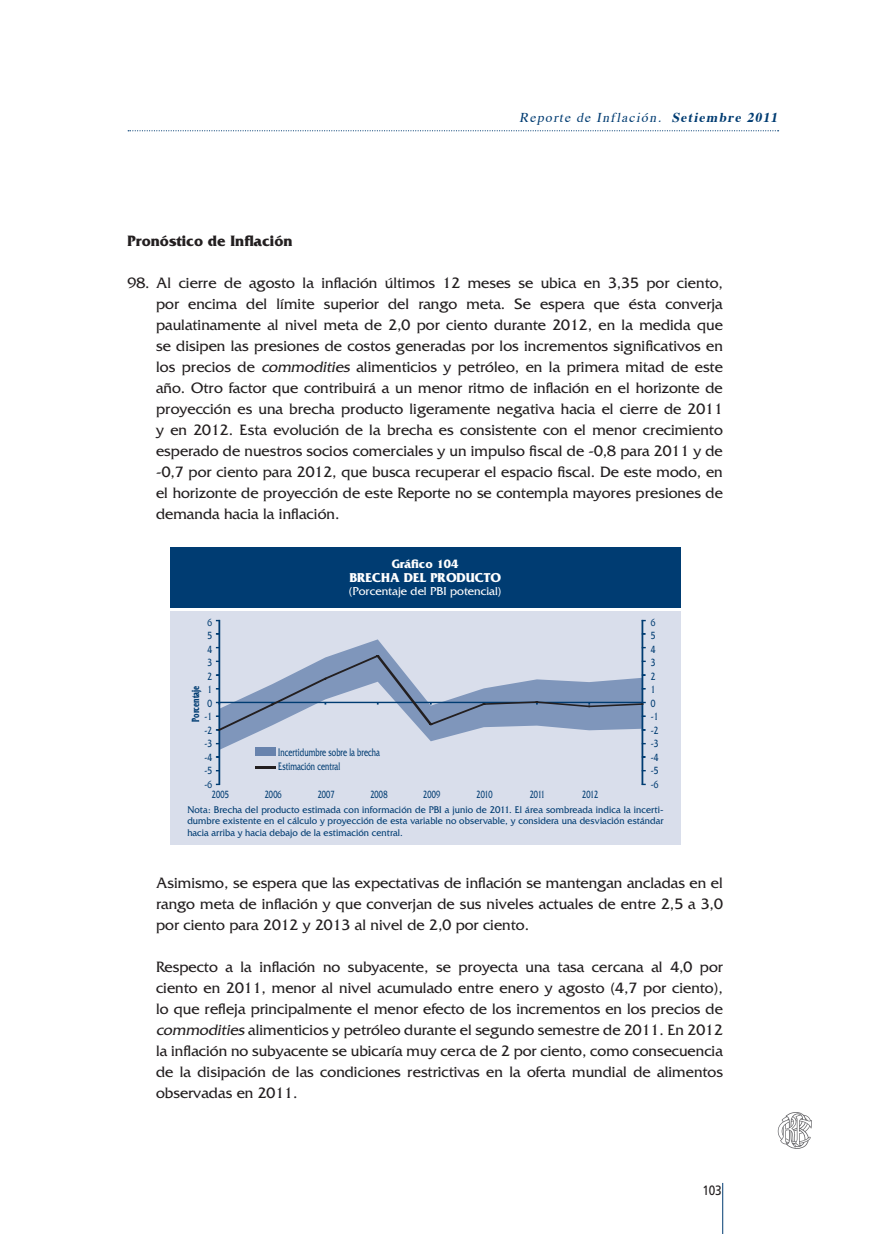
<style>
.page{position:relative;width:893px;height:1234px;background:#fff}
.page>*{position:absolute;margin:0;border:0;box-sizing:border-box;transform-origin:0 0}
.t1{font:15.75px/21px "Friz Quadrata";color:#231f20;text-align:justify}
.t2{font:700 15.75px "Friz Quadrata";color:#231f20}
.t3{font:italic 13.5px "Times";color:#003c72}
.t4{font:700 13.5px "Friz Quadrata";color:#fff}
.t5{font:13.5px "Frutiger";color:#231f20;scale:.88 1}
.t6{font:700 12.75px "Friz Quadrata";color:#fff}
.t7{font:12px "Friz Quadrata";color:#fff}
.t8{font:11.4px/14.7px "Friz Quadrata";letter-spacing:.005em;color:#003c72;scale:.69 1}
.t9{font:10.95px/13.5px "Friz Quadrata";color:#003c72;text-align:justify;scale:.76 1}
.t10{font:10.95px "Friz Quadrata";color:#003c72;scale:.68 1}
.t11{font:700 10.95px "Friz Quadrata";color:#003c72;scale:.7 1}
.t12{font:10.2px/11.6px "Friz Quadrata";letter-spacing:.01em;color:#003c72;text-align:justify;scale:.94 1}
.s1{font-weight:700}
.s2{font-style:italic}
</style>
<div class="page">
<svg style="left:128px;top:130px;width:651px;height:1px"></svg>
<hr style="left:722px;top:1182px;width:1px;height:51px;background:#003c72">
<svg style="left:778px;top:1112px;width:34px;height:37px"></svg>
<div style="left:170px;top:611px;width:510px;height:233px;background:#d9deeb"></div>
<div style="left:170px;top:546px;width:510px;height:61px;background:#003c72"></div>
<svg style="left:220px;top:639px;width:422px;height:110px"></svg>
<div style="left:642px;top:620px;width:1px;height:164px;border:1px solid #003c72"></div>
<div style="left:219px;top:620px;width:1px;height:164px;border:1px solid #003c72"></div>
<svg style="left:216px;top:654px;width:429px;height:76px"></svg>
<div style="left:255px;top:747px;width:21px;height:9px;background:#6883ad"></div>
<hr style="left:255px;top:766px;width:21px;height:2px;background:#231f20">
<p class="t3" style="left:519px;top:105px;width:263px">Reporte de Inflación. <span class="s1">Setiembre 2011</span></p>
<p class="t2" style="left:128px;top:232px;width:167px">Pronóstico de Inflación</p>
<p class="t1" style="left:156px;top:272px;width:568px;text-indent:-29px">98. Al cierre de agosto la inflación últimos 12 meses se ubica en 3,35 por ciento, por encima del límite superior del rango meta. Se espera que ésta converja paulatinamente al nivel meta de 2,0 por ciento durante 2012, en la medida que se disipen las presiones de costos generadas por los incrementos significativos en los precios de <span class="s2">commodities</span> alimenticios y petróleo, en la primera mitad de este año. Otro factor que contribuirá a un menor ritmo de inflación en el horizonte de proyección es una brecha producto ligeramente negativa hacia el cierre de 2011 y en 2012. Esta evolución de la brecha es consistente con el menor crecimiento esperado de nuestros socios comerciales y un impulso fiscal de -0,8 para 2011 y de -0,7 por ciento para 2012, que busca recuperar el espacio fiscal. De este modo, en el horizonte de proyección de este Reporte no se contempla mayores presiones de demanda hacia la inflación.</p>
<p class="t6" style="left:392px;top:557px;width:68px">Gráfico 104</p>
<p class="t4" style="left:349px;top:569px;width:98px">BRECHA DEL Producto</p>
<p class="t7" style="left:349px;top:584px;width:154px">(Porcentaje del PBI potencial)</p>
<p class="t9" style="left:205px;top:615px;width:12px">6<br>5<br>4<br>3<br>2<br>1<br>0 -1 -2 -3 -4 -5 -6</p>
<p class="t9" style="left:651px;top:615px;width:12px;text-align:left">6<br>5<br>4<br>3<br>2<br>1<br>0 -1 -2 -3 -4 -5 -6</p>
<p class="t11" style="left:189px;top:721px;width:54px;rotate:-90deg">Porcentaje</p>
<p class="t8" style="left:278px;top:744px;width:149px">Incertidumbre sobre la brecha<br>Estimación central</p>
<p class="t10" style="left:212px;top:788px;width:26px">2005</p>
<p class="t10" style="left:265px;top:788px;width:27px">2006</p>
<p class="t10" style="left:318px;top:788px;width:26px">2007</p>
<p class="t10" style="left:370px;top:788px;width:27px">2008</p>
<p class="t10" style="left:423px;top:788px;width:27px">2009</p>
<p class="t10" style="left:477px;top:788px;width:25px">2010</p>
<p class="t10" style="left:530px;top:788px;width:24px">2011</p>
<p class="t10" style="left:582px;top:788px;width:25px">2012</p>
<p class="t12" style="left:187px;top:803px;width:508px">Nota: Brecha del producto estimada con información de PBI a junio de 2011. El área sombreada indica la incerti&shy;dumbre existente en el cálculo y proyección de esta variable no observable, y considera una desviación estándar hacia arriba y hacia debajo de la estimación central.</p>
<p class="t1" style="left:156px;top:872px;width:568px">Asimismo, se espera que las expectativas de inflación se mantengan ancladas en el rango meta de inflación y que converjan de sus niveles actuales de entre 2,5 a 3,0 por ciento para 2012 y 2013 al nivel de 2,0 por ciento.</p>
<p class="t1" style="left:156px;top:956px;width:568px">Respecto a la inflación no subyacente, se proyecta una tasa cercana al 4,0 por ciento en 2011, menor al nivel acumulado entre enero y agosto (4,7 por ciento), lo que refleja principalmente el menor efecto de los incrementos en los precios de <span class="s2">commodities</span> alimenticios y petróleo durante el segundo semestre de 2011. En 2012 la inflación no subyacente se ubicaría muy cerca de 2 por ciento, como consecuencia de la disipación de las condiciones restrictivas en la oferta mundial de alimentos observadas en 2011.</p>
<p class="t5" style="left:702px;top:1182px;width:24px">103</p>
</div>
